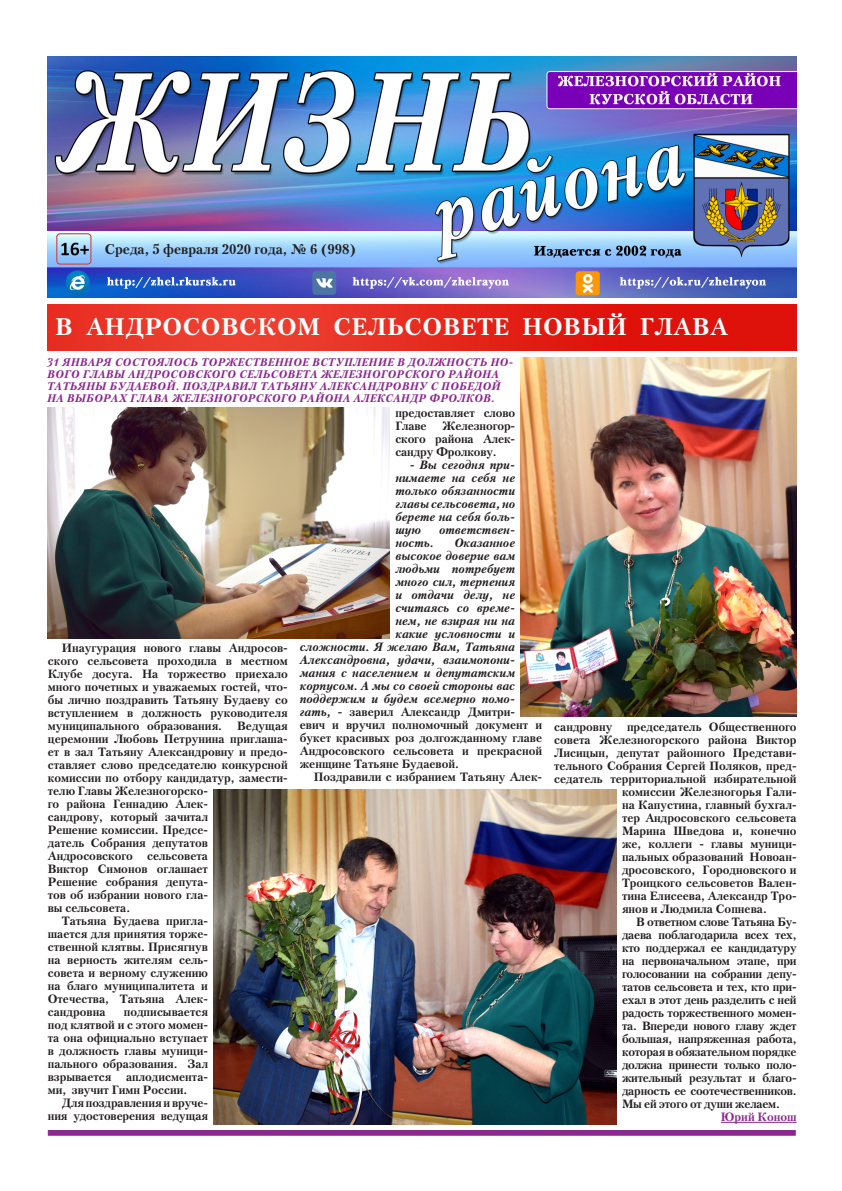
<style>
.page{position:relative;width:842px;height:1191px;background:#fff}
.page>*{position:absolute;margin:0;border:0;box-sizing:border-box;transform-origin:0 0}
.Заголовок{font:700 24px "Petersburg C";letter-spacing:.03em;color:#fff}
.t1{font:700 14px "Petersburg C";color:#231f20}
.основной_абзац_для_п{font:700 12px/13px "Petersburg C";color:#231f20;text-align:justify}
.основной_абзац_для_п-2{font:italic 700 12px/13px "Petersburg C";color:#231f20;text-align:justify}
.основной_абзац_для_п-3{font:700 12px "Petersburg C";color:#8c278f}
.t2{font:italic 700 11px/12px "Petersburg C";letter-spacing:.03em;color:#8c278f}
.s1{font-style:italic}
</style>
<div class="page">
<img style="left:47px;top:305px;width:749px;height:45px">
<img style="left:47px;top:57px;width:750px;height:240px">
<div style="left:48px;top:1130px;width:748px;height:5px;background:#8c278f"></div>
<img style="left:47px;top:408px;width:343px;height:230px">
<img style="left:214px;top:789px;width:402px;height:335px">
<img style="left:521px;top:357px;width:276px;height:359px">
<hr style="left:721px;top:1122px;width:76px;height:1px;background:#8c278f">
<p class="t1" style="left:105px;top:241px;width:253px">Среда, 5 февраля 2020 года, № 6 (998)</p>
<p class="Заголовок" style="left:55px;top:313px;width:674px">В АНДРОСОВСКОМ СЕЛЬСОВЕТЕ НОВЫЙ ГЛАВА</p>
<p class="t2" style="left:47px;top:356px;width:468px">31 ЯНВАРЯ СОСТОЯЛОСЬ ТОРЖЕСТВЕННОЕ ВСТУПЛЕНИЕ В ДОЛЖНОСТЬ НО-ВОГО ГЛАВЫ АНДРОСОВСКОГО СЕЛЬСОВЕТА ЖЕЛЕЗНОГОРСКОГО РАЙОНА ТАТЬЯНЫ БУДАЕВОЙ. ПОЗДРАВИЛ ТАТЬЯНУ АЛЕКСАНДРОВНУ С ПОБЕДОЙ НА ВЫБОРАХ ГЛАВА ЖЕЛЕЗНОГОРСКОГО РАЙОНА АЛЕКСАНДР ФРОЛКОВ.</p>
<p class="основной_абзац_для_п" style="left:395px;top:406px;width:121px">предоставляет слово<br>Главе</p>
<p class="основной_абзац_для_п" style="left:395px;top:419px;width:121px;text-indent:47px">Железногор&shy;ского района Алек&shy;сандру Фролкову.</p>
<p class="основной_абзац_для_п-2" style="left:395px;top:458px;width:121px;text-indent:14px">- Вы сегодня при&shy;нимаете на себя не только обязанности главы сельсовета, но берете на себя боль&shy;шую</p>
<p class="основной_абзац_для_п-2" style="left:439px;top:523px;width:78px">ответствен-</p>
<p class="основной_абзац_для_п-2" style="left:395px;top:536px;width:40px">ность.</p>
<p class="основной_абзац_для_п-2" style="left:454px;top:536px;width:63px">Оказанное</p>
<p class="основной_абзац_для_п-2" style="left:395px;top:549px;width:121px">высокое доверие вам</p>
<p class="основной_абзац_для_п-2" style="left:395px;top:562px;width:121px">людьми потребует</p>
<p class="основной_абзац_для_п-2" style="left:395px;top:575px;width:121px">много сил, терпения</p>
<p class="основной_абзац_для_п-2" style="left:395px;top:588px;width:121px">и отдачи делу, не</p>
<p class="основной_абзац_для_п-2" style="left:395px;top:601px;width:121px">считаясь со време-</p>
<p class="основной_абзац_для_п-2" style="left:395px;top:614px;width:121px">нем, не взирая ни на</p>
<p class="основной_абзац_для_п-2" style="left:395px;top:627px;width:121px">какие условности и</p>
<p class="основной_абзац_для_п-2" style="left:300px;top:640px;width:217px">сложности. Я желаю Вам, Татьяна</p>
<p class="основной_абзац_для_п-2" style="left:300px;top:653px;width:217px">Александровна, удачи, взаимопони-</p>
<p class="основной_абзац_для_п-2" style="left:300px;top:666px;width:217px">мания с населением и депутатским</p>
<p class="основной_абзац_для_п-2" style="left:300px;top:679px;width:217px">корпусом. А мы со своей стороны вас</p>
<p class="основной_абзац_для_п-2" style="left:300px;top:692px;width:217px">поддержим и будем всемерно помо-</p>
<p class="основной_абзац_для_п" style="left:300px;top:705px;width:217px"><span class="s1">гать,</span> - заверил Александр Дмитри-</p>
<p class="основной_абзац_для_п" style="left:300px;top:718px;width:244px">евич и вручил полномочный документ и</p>
<p class="основной_абзац_для_п" style="left:300px;top:731px;width:244px">букет красивых роз долгожданному главе</p>
<p class="основной_абзац_для_п" style="left:300px;top:744px;width:244px">Андросовского сельсовета и прекрасной</p>
<p class="основной_абзац_для_п" style="left:300px;top:757px;width:161px">женщине Татьяне Будаевой.</p>
<p class="основной_абзац_для_п" style="left:314px;top:770px;width:230px">Поздравили с избранием Татьяну Алек-</p>
<p class="основной_абзац_для_п" style="left:48px;top:641px;width:241px;text-indent:14px">Инаугурация нового главы Андросов&shy;ского сельсовета проходила в местном Клубе досуга. На торжество приехало много почетных и уважаемых гостей, что&shy;бы лично поздравить Татьяну Будаеву со вступлением в должность руководителя муниципального образования.</p>
<p class="основной_абзац_для_п" style="left:554px;top:720px;width:244px">сандровну председатель Общественного</p>
<p class="основной_абзац_для_п" style="left:554px;top:733px;width:244px">совета Железногорского района Виктор</p>
<p class="основной_абзац_для_п" style="left:554px;top:746px;width:244px">Лисицын, депутат районного Представи-</p>
<p class="основной_абзац_для_п" style="left:554px;top:759px;width:244px">тельного Собрания Сергей Поляков, пред-</p>
<p class="основной_абзац_для_п" style="left:554px;top:772px;width:244px">седатель территориальной избирательной</p>
<p class="основной_абзац_для_п" style="left:622px;top:785px;width:176px">комиссии Железногорья Гали-</p>
<p class="основной_абзац_для_п" style="left:622px;top:798px;width:176px">на Капустина, главный бухгал-</p>
<p class="основной_абзац_для_п" style="left:622px;top:811px;width:176px">тер Андросовского сельсовета</p>
<p class="основной_абзац_для_п" style="left:622px;top:824px;width:176px">Марина Шведова и, конечно</p>
<p class="основной_абзац_для_п" style="left:622px;top:837px;width:176px">же, коллеги - главы муници-</p>
<p class="основной_абзац_для_п" style="left:622px;top:850px;width:176px">пальных образований Новоан-</p>
<p class="основной_абзац_для_п" style="left:622px;top:863px;width:176px">дросовского, Городновского и</p>
<p class="основной_абзац_для_п" style="left:622px;top:876px;width:176px">Троицкого сельсоветов Вален-</p>
<p class="основной_абзац_для_п" style="left:622px;top:889px;width:176px">тина Елисеева, Александр Тро-</p>
<p class="основной_абзац_для_п" style="left:622px;top:902px;width:146px">янов и Людмила Сопнева.</p>
<p class="основной_абзац_для_п" style="left:622px;top:915px;width:176px;text-indent:14px">В ответном слове Татьяна Бу&shy;даева поблагодарила всех тех, кто поддержал ее кандидатуру на первоначальном этапе, при голосовании на собрании депу&shy;татов сельсовета и тех, кто при&shy;ехал в этот день разделить с ней радость торжественного момен&shy;та. Впереди нового главу ждет большая, напряженная работа, которая в обязательном порядке должна принести только поло&shy;жительный результат и благо&shy;дарность ее соотечественников.<br>Мы ей этого от души желаем.</p>
<p class="основной_абзац_для_п-3" style="left:721px;top:1110px;width:77px">Юрий Конош</p>
<p class="основной_абзац_для_п" style="left:48px;top:719px;width:241px;text-align:left;text-indent:189px">Ведущая церемонии Любовь Петрунина приглаша&shy;ет в зал Татьяну Александровну и предо&shy;ставляет слово председателю конкурсной комиссии по отбору кандидатур, замести&shy;телю Главы Железногорско-<br>го района Геннадию Алек-<br>сандрову, который зачитал<br>Решение комиссии. Предсе-<br>датель Собрания депутатов<br>Андросовского сельсовета<br>Виктор Симонов оглашает<br>Решение собрания депута-<br>тов об избрании нового гла-<br>вы сельсовета.</p>
<p class="основной_абзац_для_п" style="left:48px;top:914px;width:162px;text-indent:14px">Татьяна Будаева пригла&shy;шается для принятия торже&shy;ственной клятвы. Присягнув на верность жителям сель&shy;совета и верному служению на благо муниципалитета и Отечества, Татьяна Алек&shy;сандровна</p>
<p class="основной_абзац_для_п" style="left:48px;top:1005px;width:162px;text-indent:76px">подписывается под клятвой и с этого момен&shy;та она официально вступает в должность главы муници&shy;пального образования. Зал взрывается аплодисмента&shy;ми, звучит Гимн России.</p>
<p class="основной_абзац_для_п" style="left:48px;top:1096px;width:162px;text-align:right">Для поздравления и вруче&shy;ния удостоверения ведущая</p>
</div>
